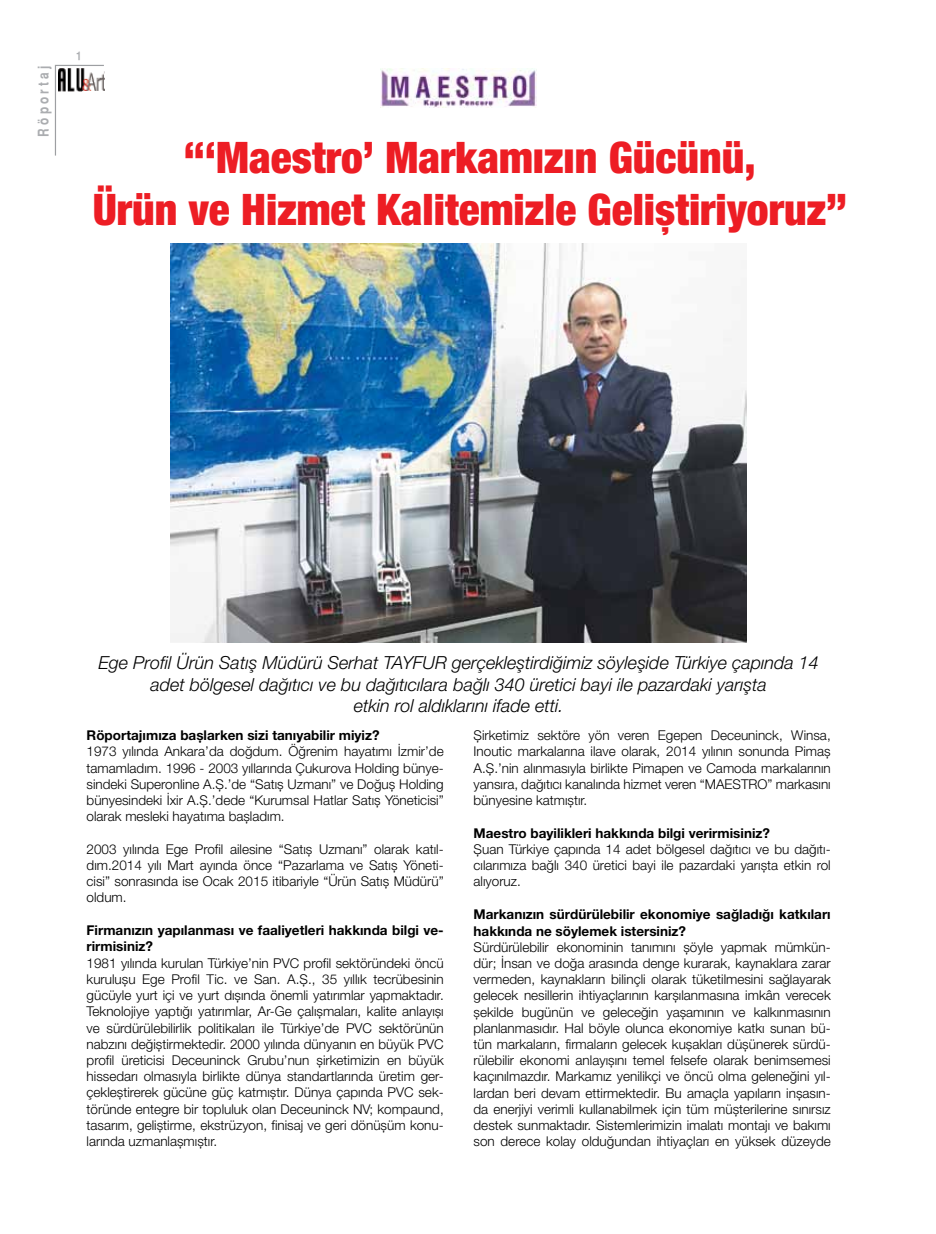
<style>
.page{position:relative;width:936px;height:1234px;background:#fff}
.page>*{position:absolute;margin:0;border:0;box-sizing:border-box;transform-origin:0 0}
.t1{font:900 condensed 43.5px/52.2px "Helvetica Neue LT Pro";color:#ed1d24;text-align:center}
.t2{font:italic 300 18px/21.6px "Helvetica Neue LT Pro";color:#000;text-align:center}
.t3{font:700 14.4px "Helvetica Narrow";letter-spacing:.22em;color:#abadb0}
.t4{font:300 13.5px/16.2px "Helvetica Neue LT Pro";color:#000;text-align:justify}
.t5{font:700 13.5px/16.5px "Helvetica Neue LT Pro";color:#000}
.t6{font:700 12px "Helvetica Narrow";color:#abadb0}
</style>
<div class="page">
<svg style="left:54px;top:64px;width:51px;height:92px"></svg>
<img style="left:59px;top:68px;width:45px;height:23px">
<img style="left:170px;top:243px;width:576px;height:399px">
<img style="left:381px;top:69px;width:155px;height:38px">
<p class="t3" style="left:34px;top:136px;width:72px;rotate:-90deg">Röportaj</p>
<p class="t6" style="left:76px;top:48px;width:7px">1</p>
<h1 class="t1" style="left:93px;top:131px;width:755px">“‘Maestro’ Markamızın Gücünü,<br>Ürün ve Hizmet Kalitemizle Geliştiriyoruz”</h1>
<h2 class="t2" style="left:98px;top:651px;width:721px">Ege Profil Ürün Satış Müdürü Serhat TAYFUR gerçekleştirdiğimiz söyleşide Türkiye çapında 14 adet bölgesel dağıtıcı ve bu dağıtıcılara bağlı 340 üretici bayi ile pazardaki yarışta<br>etkin rol aldıklarını ifade etti.</h2>
<p class="t5" style="left:87px;top:726px;width:294px">Röportajımıza başlarken sizi tanıyabilir miyiz?</p>
<p class="t4" style="left:87px;top:743px;width:359px">1973 yılında Ankara’da doğdum. Öğrenim hayatımı İzmir’de tamamladım. 1996 - 2003 yıllarında Çukurova Holding bünye&shy;sindeki Superonline A.Ş.’de “Satış Uzmanı” ve Doğuş Holding bünyesindeki İxir A.Ş.’dede “Kurumsal Hatlar Satış Yöneticisi” olarak mesleki hayatıma başladım.</p>
<p class="t4" style="left:87px;top:840px;width:359px">2003 yılında Ege Profil ailesine “Satış Uzmanı” olarak katıl&shy;dım.2014 yılı Mart ayında önce “Pazarlama ve Satış Yöneti&shy;cisi” sonrasında ise Ocak 2015 itibariyle “Ürün Satış Müdürü” oldum.</p>
<p class="t5" style="left:87px;top:921px;width:359px">Firmanızın yapılanması ve faaliyetleri hakkında bilgi ve&shy;rirmisiniz?</p>
<p class="t4" style="left:87px;top:954px;width:359px">1981 yılında kurulan Türkiye’nin PVC profil sektöründeki öncü kuruluşu Ege Profil Tic. ve San. A.Ş., 35 yıllık tecrübesinin gücüyle yurt içi ve yurt dışında önemli yatırımlar yapmaktadır.<br>Teknolojiye yaptığı yatırımlar, Ar-Ge çalışmaları, kalite anlayışı ve sürdürülebilirlik politikaları ile Türkiye’de PVC sektörünün nabzını değiştirmektedir. 2000 yılında dünyanın en büyük PVC profil üreticisi Deceuninck Grubu’nun şirketimizin en büyük hissedarı olmasıyla birlikte dünya standartlarında üretim ger&shy;çekleştirerek gücüne güç katmıştır. Dünya çapında PVC sek&shy;töründe entegre bir topluluk olan Deceuninck NV; kompaund, tasarım, geliştirme, ekstrüzyon, finisaj ve geri dönüşüm konu&shy;larında uzmanlaşmıştır.</p>
<p class="t4" style="left:473px;top:726px;width:359px">Şirketimiz sektöre yön veren Egepen Deceuninck, Winsa, Inoutic markalarına ilave olarak, 2014 yılının sonunda Pimaş A.Ş.’nin alınmasıyla birlikte Pimapen ve Camoda markalarının yansıra, dağıtıcı kanalında hizmet veren “MAESTRO” markasını bünyesine katmıştır.</p>
<p class="t5" style="left:473px;top:824px;width:298px">Maestro bayilikleri hakkında bilgi verirmisiniz?</p>
<p class="t4" style="left:473px;top:840px;width:359px">Şuan Türkiye çapında 14 adet bölgesel dağıtıcı ve bu dağıtı&shy;cılarımıza bağlı 340 üretici bayi ile pazardaki yarışta etkin rol alıyoruz.</p>
<p class="t5" style="left:473px;top:905px;width:359px">Markanızın sürdürülebilir ekonomiye sağladığı katkıları hakkında ne söylemek istersiniz?</p>
<p class="t4" style="left:473px;top:938px;width:359px">Sürdürülebilir ekonominin tanımını şöyle yapmak mümkün&shy;dür; İnsan ve doğa arasında denge kurarak, kaynaklara zarar vermeden, kaynakların bilinçli olarak tüketilmesini sağlayarak gelecek nesillerin ihtiyaçlarının karşılanmasına imkân verecek şekilde bugünün ve geleceğin yaşamının ve kalkınmasının planlanmasıdır. Hal böyle olunca ekonomiye katkı sunan bü&shy;tün markaların, firmaların gelecek kuşakları düşünerek sürdü&shy;rülebilir ekonomi anlayışını temel felsefe olarak benimsemesi kaçınılmazdır. Markamız yenilikçi ve öncü olma geleneğini yıl&shy;lardan beri devam ettirmektedir. Bu amaçla yapıların inşasın&shy;da enerjiyi verimli kullanabilmek için tüm müşterilerine sınırsız destek sunmaktadır. Sistemlerimizin imalatı montajı ve bakımı son derece kolay olduğundan ihtiyaçları en yüksek düzeyde</p>
</div>
